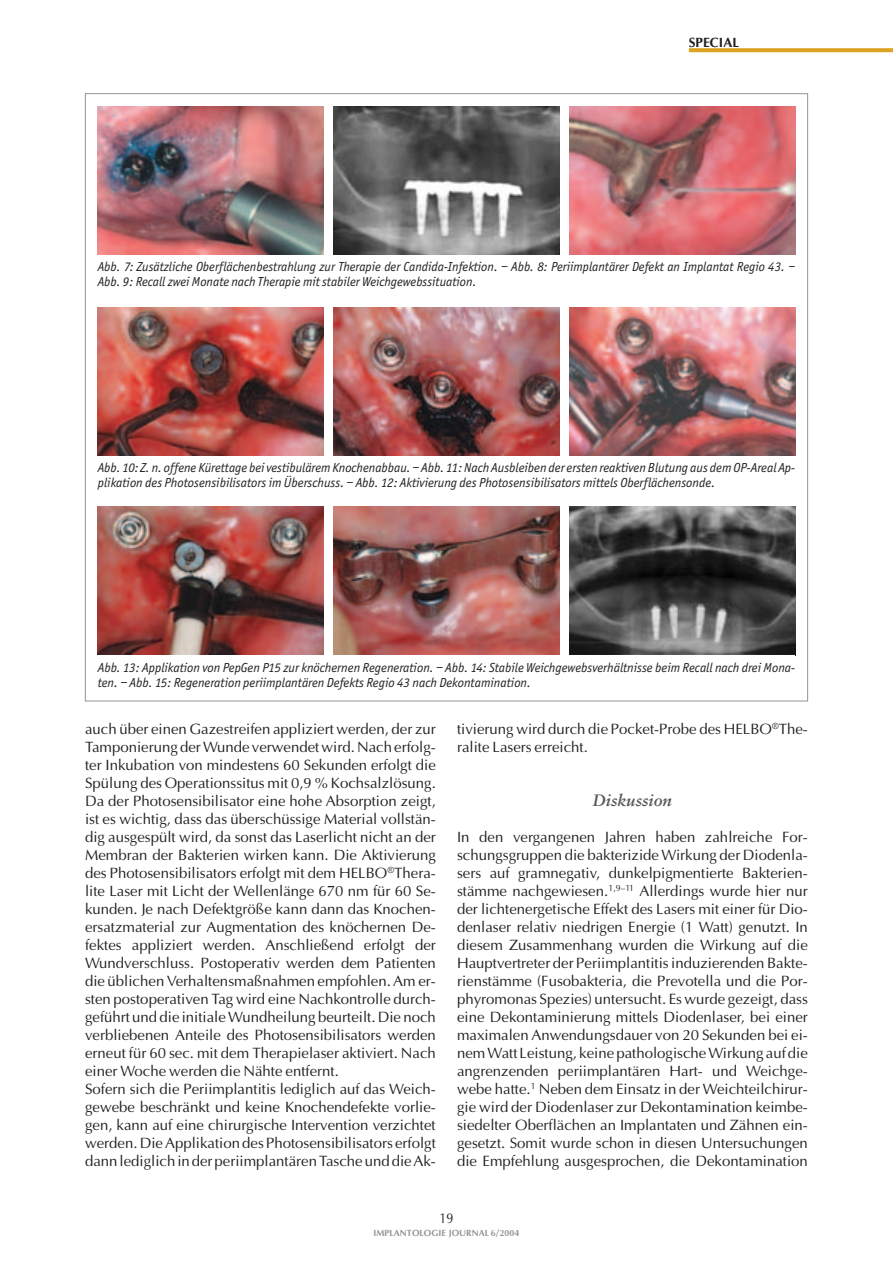
<style>
.page{position:relative;width:893px;height:1263px;background:#fff}
.page>*{position:absolute;margin:0;border:0;box-sizing:border-box;transform-origin:0 0}
.t1{font:italic 700 16.5px "Sabon";color:#57585a}
.t2{font:15px/18px "Optima";color:#231f20}
.t3{font:14.25px "Optima";color:#231f20;scale:.9 1}
.t4{font:italic 13.5px/15px "Officina Sans";color:#231f20}
.t5{font:700 13.5px "Optima";color:#231f20}
.t6{font:700 9px "Optima";color:#939598}
</style>
<div class="page">
<svg style="left:689px;top:48px;width:204px;height:4px"></svg>
<img style="left:98px;top:106px;width:225px;height:148px">
<img style="left:334px;top:106px;width:225px;height:149px">
<img style="left:570px;top:106px;width:225px;height:149px">
<img style="left:98px;top:307px;width:225px;height:149px">
<img style="left:334px;top:307px;width:225px;height:149px">
<img style="left:570px;top:307px;width:225px;height:149px">
<img style="left:98px;top:507px;width:225px;height:148px">
<img style="left:334px;top:507px;width:225px;height:148px">
<img style="left:570px;top:507px;width:225px;height:148px">
<p class="t5" style="left:689px;top:37px;width:52px">SPECIAL</p>
<p class="t4" style="left:98px;top:260px;width:699px">Abb. 7: Zusätzliche Oberflächenbestrahlung zur Therapie der Candida-Infektion. – Abb. 8: Periimplantärer Defekt an Implantat Regio 43. –<br>Abb. 9: Recall zwei Monate nach Therapie mit stabiler Weichgewebssituation.</p>
<p class="t4" style="left:98px;top:461px;width:699px">Abb. 10: Z. n. offene Kürettage bei vestibulärem Knochenabbau. – Abb. 11: Nach Ausbleiben der ersten reaktiven Blutung aus dem OP-Areal Ap&shy;plikation des Photosensibilisators im Überschuss. – Abb. 12: Aktivierung des Photosensibilisators mittels Oberflächensonde.</p>
<p class="t4" style="left:98px;top:661px;width:699px">Abb. 13: Applikation von PepGen P15 zur knöchernen Regeneration. – Abb. 14: Stabile Weichgewebsverhältnisse beim Recall nach drei Mona&shy;ten. – Abb. 15: Regeneration periimplantären Defekts Regio 43 nach Dekontamination.</p>
<p class="t2" style="left:85px;top:722px;width:352px">auch über einen Gazestreifen appliziert werden, der zur Tamponierung der Wunde verwendet wird. Nach erfolg&shy;ter Inkubation von mindestens 60 Sekunden erfolgt die Spülung des Operationssitus mit 0,9 % Kochsalzlösung.<br>Da der Photosensibilisator eine hohe Absorption zeigt, ist es wichtig, dass das überschüssige Material vollstän&shy;dig ausgespült wird, da sonst das Laserlicht nicht an der Membran der Bakterien wirken kann. Die Aktivierung des Photosensibilisators erfolgt mit dem HELBO<sup>®</sup>Thera&shy;lite Laser mit Licht der Wellenlänge 670 nm für 60 Se&shy;kunden. Je nach Defektgröße kann dann das Knochen&shy;ersatzmaterial zur Augmentation des knöchernen De&shy;fektes appliziert werden. Anschließend erfolgt der Wundverschluss. Postoperativ werden dem Patienten die üblichen Verhaltensmaßnahmen empfohlen. Am er&shy;sten postoperativen Tag wird eine Nachkontrolle durch&shy;geführt und die initiale Wundheilung beurteilt. Die noch verbliebenen Anteile des Photosensibilisators werden erneut für 60 sec. mit dem Therapielaser aktiviert. Nach einer Woche werden die Nähte entfernt.<br>Sofern sich die Periimplantitis lediglich auf das Weich&shy;gewebe beschränkt und keine Knochendefekte vorlie&shy;gen, kann auf eine chirurgische Intervention verzichtet werden. Die Applikation des Photosensibilisators erfolgt dann lediglich in der periimplantären Tasche und die Ak-</p>
<p class="t2" style="left:457px;top:722px;width:352px">tivierung wird durch die Pocket-Probe des HELBO<sup>®</sup>The&shy;ralite Lasers erreicht.</p>
<p class="t1" style="left:593px;top:794px;width:81px">Diskussion</p>
<p class="t2" style="left:457px;top:830px;width:352px;text-align:justify">In den vergangenen Jahren haben zahlreiche For&shy;schungsgruppen die bakterizide Wirkung der Diodenla&shy;sers auf gramnegativ, dunkelpigmentierte Bakterien&shy;stämme nachgewiesen.<sup>1,9–11</sup> Allerdings wurde hier nur der lichtenergetische Effekt des Lasers mit einer für Dio&shy;denlaser relativ niedrigen Energie (1 Watt) genutzt. In diesem Zusammenhang wurden die Wirkung auf die Hauptvertreter der Periimplantitis induzierenden Bakte&shy;rienstämme (Fusobakteria, die Prevotella und die Por&shy;phyromonas Spezies) untersucht. Es wurde gezeigt, dass eine Dekontaminierung mittels Diodenlaser, bei einer maximalen Anwendungsdauer von 20 Sekunden bei ei&shy;nem Watt Leistung, keine pathologische Wirkung auf die angrenzenden periimplantären Hart- und Weichge&shy;webe hatte.<sup>1</sup> Neben dem Einsatz in der Weichteilchirur&shy;gie wird der Diodenlaser zur Dekontamination keimbe&shy;siedelter Oberflächen an Implantaten und Zähnen ein&shy;gesetzt. Somit wurde schon in diesen Untersuchungen die Empfehlung ausgesprochen, die Dekontamination</p>
<p class="t3" style="left:439px;top:1212px;width:17px">19</p>
<p class="t6" style="left:373px;top:1229px;width:148px">IMPLANTOLOGIE JOURNAL 6/2004</p>
</div>
